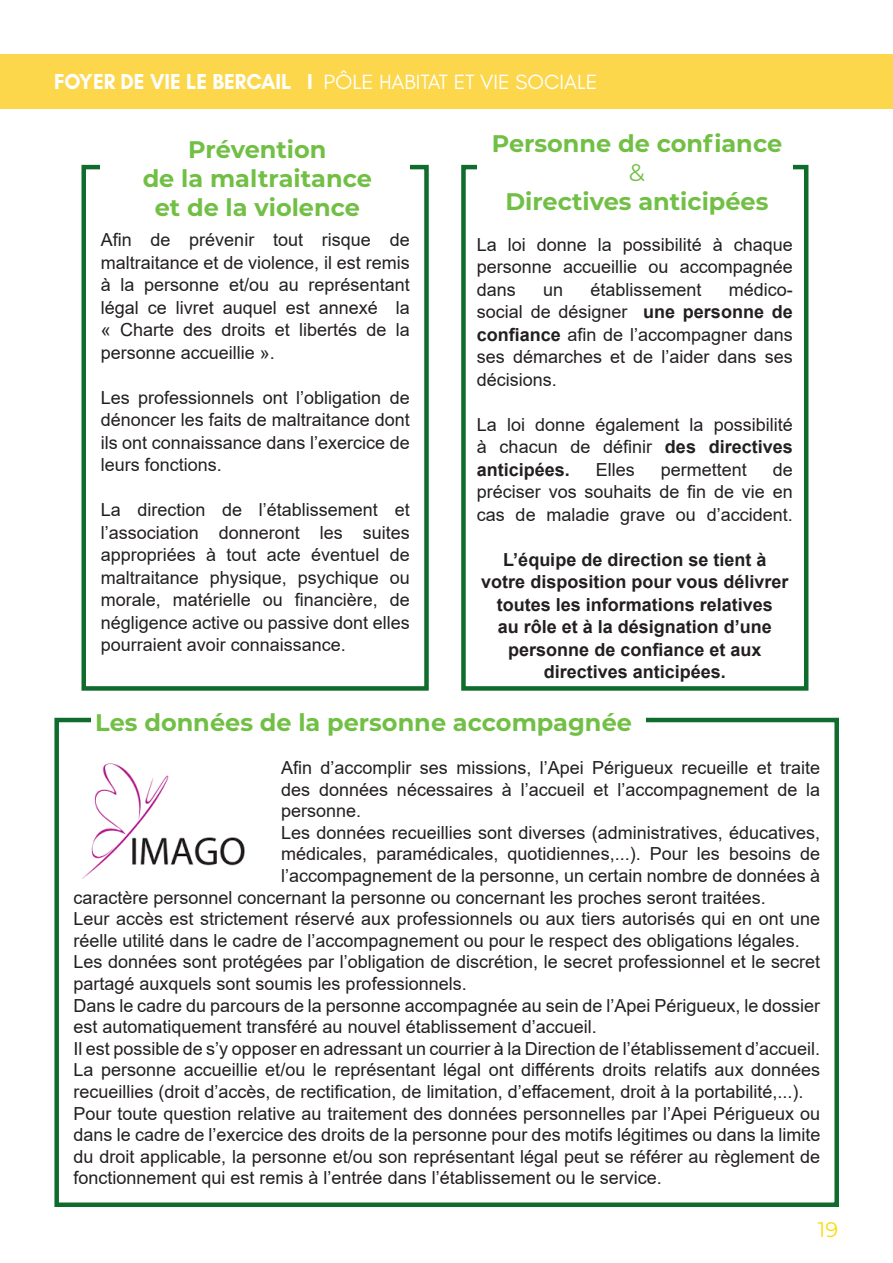
<style>
.page{position:relative;width:893px;height:1263px;background:#fff}
.page>*{position:absolute;margin:0;border:0;box-sizing:border-box;transform-origin:0 0}
.t1{font:700 24px/28.8px "Montserrat";color:#71bf44;text-align:center}
.t2{font:24px "Montserrat";color:#71bf44}
.t3{font:21px "Glacial Indifference";color:#fff;scale:1.05 1}
.t4{font:21px "Montserrat";color:#fcdb04}
.t5{font:18px/22.5px "Arial";color:#231f20;text-align:justify}
.t6{font:700 18px/22.5px "Arial";color:#231f20;text-align:center}
.s1{font-weight:700;font-size:22.05px}
.s2{font-weight:700}
</style>
<div class="page">
<div style="left:0;top:54px;width:893px;height:54px;background:#fcd74c"></div>
<div style="left:54px;top:718px;width:785px;height:489px;border:4px solid #0f6c2c"></div>
<div style="left:91px;top:707px;width:554px;height:34px;background:#fff"></div>
<img style="left:82px;top:763px;width:163px;height:115px">
<div style="left:81px;top:165px;width:348px;height:526px;border:4px solid #0f6c2c"></div>
<div style="left:101px;top:135px;width:309px;height:87px;background:#fff"></div>
<div style="left:461px;top:165px;width:347px;height:526px;border:4px solid #0f6c2c"></div>
<div style="left:477px;top:129px;width:316px;height:99px;background:#fff"></div>
<p class="t3" style="left:54px;top:70px;width:519px"><span class="s1">FOYER DE VIE LE BERCAIL I</span> PÔLE HABITAT ET VIE SOCIALE</p>
<h1 class="t1" style="left:143px;top:134px;width:231px">Prévention<br>de la maltraitance et de la violence</h1>
<p class="t5" style="left:101px;top:229px;width:310px">Afin de prévenir tout risque de maltraitance et de violence, il est remis à la personne et/ou au représentant légal ce livret auquel est annexé la « Charte des droits et libertés de la personne accueillie ».</p>
<p class="t5" style="left:101px;top:386px;width:310px">Les professionnels ont l’obligation de dénoncer les faits de maltraitance dont ils ont connaissance dans l’exercice de leurs fonctions.</p>
<p class="t5" style="left:101px;top:499px;width:310px">La direction de l’établissement et l’association donneront les suites appropriées à tout acte éventuel de maltraitance physique, psychique ou morale, matérielle ou financière, de négligence active ou passive dont elles pourraient avoir connaissance.</p>
<h1 class="t1" style="left:492px;top:128px;width:292px">Personne de confiance</h1>
<h1 class="t2" style="left:629px;top:156px;width:18px">&amp;</h1>
<h1 class="t1" style="left:505px;top:186px;width:265px">Directives anticipées</h1>
<p class="t5" style="left:477px;top:233px;width:317px">La loi donne la possibilité à chaque personne accueillie ou accompagnée dans</p>
<p class="t5" style="left:477px;top:278px;width:317px;text-indent:252px">médico&shy;social de désigner <span class="s2">une personne de confiance</span> afin de l’accompagner dans ses démarches et de l’aider dans ses décisions.</p>
<p class="t5" style="left:477px;top:413px;width:317px">La loi donne également la possibilité à chacun de définir <span class="s2">des directives anticipées.</span></p>
<p class="t5" style="left:543px;top:278px;width:22px">un</p>
<p class="t5" style="left:590px;top:278px;width:113px">établissement</p>
<p class="t5" style="left:477px;top:458px;width:317px;text-indent:296px">de préciser vos souhaits de fin de vie en cas de maladie grave ou d’accident.</p>
<p class="t6" style="left:481px;top:548px;width:309px">L’équipe de direction se tient à votre disposition pour vous délivrer toutes les informations relatives<br>au rôle et à la désignation d’une personne de confiance et aux directives anticipées.</p>
<p class="t5" style="left:596px;top:458px;width:41px">Elles</p>
<p class="t5" style="left:661px;top:458px;width:88px">permettent</p>
<h1 class="t1" style="left:95px;top:707px;width:538px">Les données de la personne accompagnée</h1>
<p class="t5" style="left:281px;top:756px;width:541px">Afin d’accomplir ses missions, l’Apei Périgueux recueille et traite</p>
<p class="t5" style="left:281px;top:778px;width:540px">des données nécessaires à l’accueil et l’accompagnement de la</p>
<p class="t5" style="left:281px;top:799px;width:82px">personne.</p>
<p class="t5" style="left:281px;top:821px;width:541px">Les données recueillies sont diverses (administratives, éducatives,</p>
<p class="t5" style="left:281px;top:843px;width:541px">médicales, paramédicales, quotidiennes,...). Pour les besoins de</p>
<p class="t5" style="left:281px;top:864px;width:541px">l’accompagnement de la personne, un certain nombre de données à</p>
<p class="t5" style="left:74px;top:886px;width:694px">caractère personnel concernant la personne ou concernant les proches seront traitées.</p>
<p class="t5" style="left:74px;top:907px;width:748px">Leur accès est strictement réservé aux professionnels ou aux tiers autorisés qui en ont une</p>
<p class="t5" style="left:74px;top:929px;width:728px">réelle utilité dans le cadre de l’accompagnement ou pour le respect des obligations légales.</p>
<p class="t5" style="left:74px;top:951px;width:748px">Les données sont protégées par l’obligation de discrétion, le secret professionnel et le secret</p>
<p class="t5" style="left:74px;top:972px;width:395px">partagé auxquels sont soumis les professionnels.</p>
<p class="t5" style="left:74px;top:994px;width:748px">Dans le cadre du parcours de la personne accompagnée au sein de l’Apei Périgueux, le dossier</p>
<p class="t5" style="left:74px;top:1015px;width:525px">est automatiquement transféré au nouvel établissement d’accueil.</p>
<p class="t5" style="left:74px;top:1037px;width:748px">Il est possible de s’y opposer en adressant un courrier à la Direction de l’établissement d’accueil.</p>
<p class="t5" style="left:74px;top:1059px;width:748px">La personne accueillie et/ou le représentant légal ont différents droits relatifs aux données</p>
<p class="t5" style="left:74px;top:1080px;width:731px">recueillies (droit d’accès, de rectification, de limitation, d’effacement, droit à la portabilité,...).</p>
<p class="t5" style="left:74px;top:1102px;width:748px">Pour toute question relative au traitement des données personnelles par l’Apei Périgueux ou</p>
<p class="t5" style="left:74px;top:1123px;width:748px">dans le cadre de l’exercice des droits de la personne pour des motifs légitimes ou dans la limite</p>
<p class="t5" style="left:74px;top:1145px;width:748px">du droit applicable, la personne et/ou son représentant légal peut se référer au règlement de</p>
<p class="t5" style="left:74px;top:1167px;width:590px">fonctionnement qui est remis à l’entrée dans l’établissement ou le service.</p>
<p class="t4" style="left:818px;top:1215px;width:22px">19</p>
</div>
